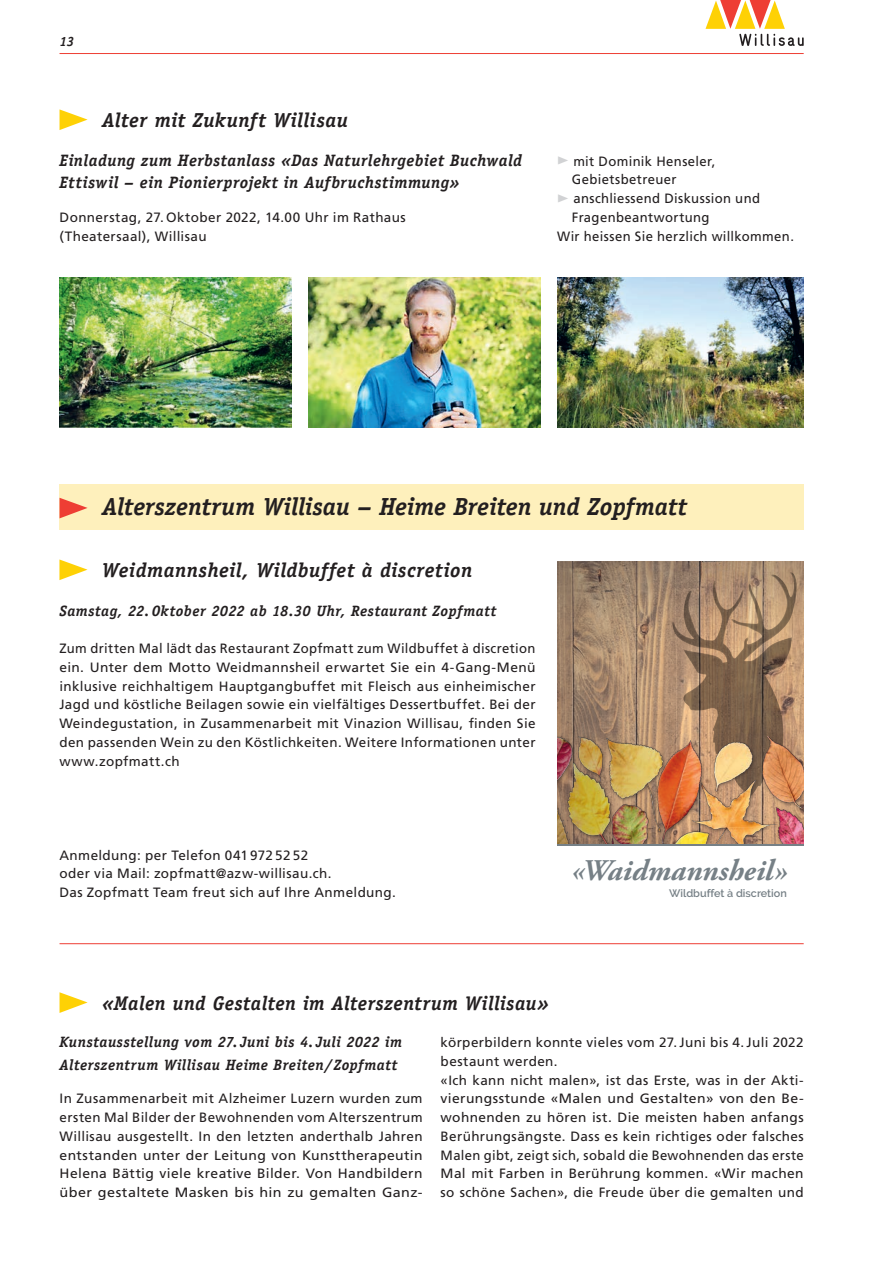
<style>
.page{position:relative;width:893px;height:1263px;background:#fff}
.page>*{position:absolute;margin:0;border:0;box-sizing:border-box;transform-origin:0 0}
.t1{font:italic 700 30px "Adobe Garamond Pro";color:#768086}
.t2{font:italic 700 24.75px "Officina Serif Std";color:#231f20}
.t3{font:italic 700 20.25px "Officina Serif Std";letter-spacing:.025em;color:#231f20}
.t4{font:italic 700 19.8px "Officina Serif Std";letter-spacing:.025em;color:#231f20}
.t5{font:italic 700 16.5px/22.5px "Officina Serif Std";letter-spacing:.03em;color:#231f20}
.t6{font:italic 700 15px/22.5px "Officina Serif Std";letter-spacing:.03em;color:#231f20}
.t7{font:13.5px/18.8px "Frutiger LT Std";letter-spacing:.03em;color:#231f20}
.t8{font:italic 700 13.5px "Officina Serif Std";color:#231f20}
.t9{font:600 10.8px "Raleway";color:#768086}
.s1{color:#d1d2d4}
</style>
<div class="page">
<hr style="left:60px;top:53px;width:744px;height:1px;background:#ee3e34">
<svg style="left:705px;top:0;width:99px;height:46px"></svg>
<svg style="left:60px;top:109px;width:28px;height:21px"></svg>
<img style="left:60px;top:278px;width:231px;height:150px">
<img style="left:308px;top:278px;width:232px;height:150px">
<img style="left:557px;top:278px;width:247px;height:150px">
<div style="left:60px;top:485px;width:744px;height:45px;background:#fef0bc"></div>
<svg style="left:60px;top:498px;width:28px;height:20px"></svg>
<svg style="left:59px;top:559px;width:29px;height:21px"></svg>
<img style="left:680px;top:562px;width:124px;height:172px">
<svg style="left:680px;top:572px;width:117px;height:162px;background:#9d7f63"></svg>
<img style="left:680px;top:736px;width:124px;height:108px">
<img style="left:557px;top:562px;width:123px;height:282px">
<hr style="left:557px;top:844px;width:247px;height:2px;background:#768086">
<hr style="left:60px;top:943px;width:744px;height:1px;background:#ee3e34">
<svg style="left:60px;top:992px;width:28px;height:21px"></svg>
<p class="t8" style="left:60px;top:33px;width:16px">13</p>
<h3 class="t3" style="left:102px;top:108px;width:248px">Alter mit Zukunft Willisau</h3>
<p class="t5" style="left:60px;top:149px;width:464px">Einladung zum Herbstanlass «Das Naturlehrgebiet Buchwald<br>Ettiswil – ein Pionierprojekt in Aufbruchstimmung»</p>
<p class="t7" style="left:60px;top:208px;width:348px">Donnerstag, 27. Oktober 2022, 14.00 Uhr im Rathaus (Theatersaal), Willisau</p>
<p class="t7" style="left:557px;top:152px;width:160px"><span class="s1">▶</span> mit Dominik Henseler,</p>
<p class="t7" style="left:572px;top:170px;width:106px">Gebietsbetreuer</p>
<p class="t7" style="left:557px;top:189px;width:205px"><span class="s1">▶</span> anschliessend Diskussion und</p>
<p class="t7" style="left:572px;top:208px;width:139px">Fragenbeantwortung</p>
<p class="t7" style="left:557px;top:227px;width:238px">Wir heissen Sie herzlich willkommen.</p>
<h2 class="t2" style="left:102px;top:492px;width:586px">Alterszentrum Willisau – Heime Breiten und Zopfmatt</h2>
<h3 class="t3" style="left:102px;top:558px;width:372px">Weidmannsheil, Wildbuffet à discretion</h3>
<p class="t6" style="left:59px;top:599px;width:438px">Samstag, 22. Oktober 2022 ab 18.30 Uhr, Restaurant Zopfmatt</p>
<p class="t7" style="left:59px;top:639px;width:478px;text-align:justify">Zum dritten Mal lädt das Restaurant Zopfmatt zum Wildbuffet à discretion ein. Unter dem Motto Weidmannsheil erwartet Sie ein 4-Gang-Menü inklusive reichhaltigem Hauptgangbuffet mit Fleisch aus einheimischer Jagd und köstliche Beilagen sowie ein vielfältiges Dessertbuffet. Bei der Weindegustation, in Zusammenarbeit mit Vinazion Willisau, finden Sie den passenden Wein zu den Köstlichkeiten. Weitere Informationen unter www.zopfmatt.ch</p>
<p class="t7" style="left:59px;top:845px;width:338px">Anmeldung: per Telefon 041 972 52 52<br>oder via Mail: zopfmatt@azw-willisau.ch.<br>Das Zopfmatt Team freut sich auf Ihre Anmeldung.</p>
<h1 class="t1" style="left:572px;top:853px;width:218px">«Waidmannsheil»</h1>
<p class="t9" style="left:669px;top:887px;width:119px">Wildbuffet à discretion</p>
<h3 class="t4" style="left:102px;top:991px;width:448px">«Malen und Gestalten im Alterszentrum Willisau»</h3>
<p class="t6" style="left:60px;top:1031px;width:344px">Kunstausstellung vom 27. Juni bis 4. Juli 2022 im<br>Alterszentrum Willisau Heime Breiten/Zopfmatt</p>
<p class="t7" style="left:60px;top:1089px;width:365px;text-align:justify">In Zusammenarbeit mit Alzheimer Luzern wurden zum ersten Mal Bilder der Bewohnenden vom Alterszentrum Willisau ausgestellt. In den letzten anderthalb Jahren entstanden unter der Leitung von Kunsttherapeutin Helena Bättig viele kreative Bilder. Von Handbildern über gestaltete Masken bis hin zu gemalten Ganz-</p>
<p class="t7" style="left:441px;top:1033px;width:365px">körperbildern konnte vieles vom 27.Juni bis 4.Juli 2022 bestaunt werden.<br>«Ich kann nicht malen», ist das Erste, was in der Akti&shy;vierungsstunde «Malen und Gestalten» von den Be&shy;wohnenden zu hören ist. Die meisten haben anfangs Berührungsängste. Dass es kein richtiges oder falsches Malen gibt, zeigt sich, sobald die Bewohnenden das erste Mal mit Farben in Berührung kommen. «Wir machen so schöne Sachen», die Freude über die gemalten und</p>
</div>
